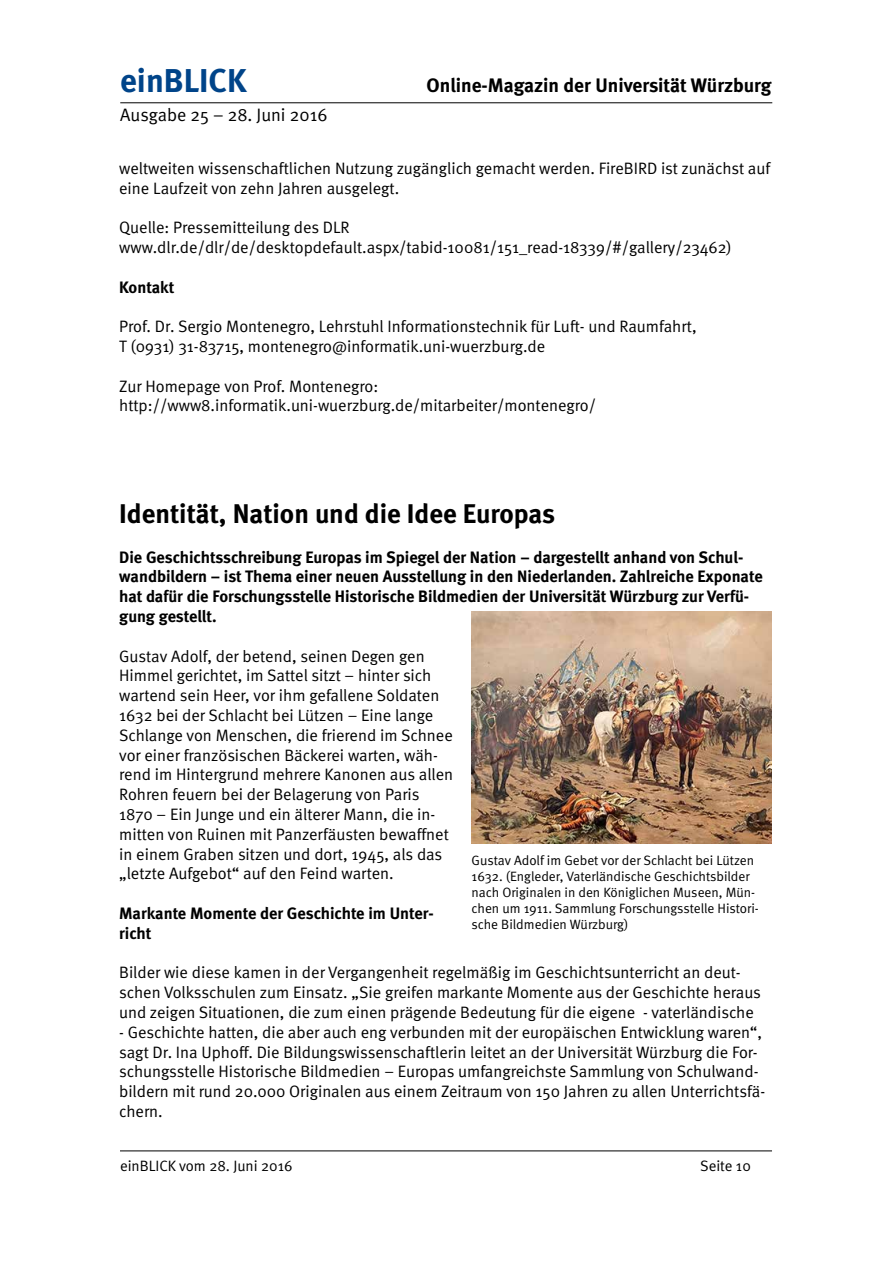
<style>
.page{position:relative;width:893px;height:1263px;background:#fff}
.page>*{position:absolute;margin:0;border:0;box-sizing:border-box;transform-origin:0 0}
.t1{font:700 33px "Meta";color:#004489}
.t2{font:700 27px "Meta";color:#000}
.t3{font:700 19.5px "Meta";color:#000}
.t4{font:18px "Meta Normal";color:#000}
.t5{font:16.5px/19.8px "Meta Normal";color:#000}
.t6{font:700 16.5px/19.8px "Meta";color:#000}
.t7{font:15px "Meta Normal";color:#000}
.t8{font:13.5px/16.2px "Meta Normal";color:#000}
</style>
<div class="page">
<hr style="left:120px;top:102px;width:652px;height:1px;background:#000">
<hr style="left:120px;top:1150px;width:652px;height:1px;background:#000">
<img style="left:471px;top:612px;width:301px;height:231px">
<h1 class="t1" style="left:120px;top:61px;width:128px">einBLICK</h1>
<p class="t3" style="left:427px;top:74px;width:346px">Online-Magazin der Universität Würzburg</p>
<p class="t4" style="left:120px;top:105px;width:209px">Ausgabe 25 – 28. Juni 2016</p>
<p class="t5" style="left:119px;top:158px;width:653px">weltweiten wissenschaftlichen Nutzung zugänglich gemacht werden. FireBIRD ist zunächst auf eine Laufzeit von zehn Jahren ausgelegt.</p>
<p class="t5" style="left:119px;top:217px;width:614px">Quelle: Pressemitteilung des DLR www.dlr.de/dlr/de/desktopdefault.aspx/tabid-10081/151_read-18339/#/gallery/23462)</p>
<p class="t6" style="left:119px;top:277px;width:57px">Kontakt</p>
<p class="t5" style="left:119px;top:316px;width:579px">Prof. Dr. Sergio Montenegro, Lehrstuhl Informationstechnik für Luft- und Raumfahrt,<br>T (0931) 31-83715, montenegro@informatik.uni-wuerzburg.de</p>
<p class="t5" style="left:119px;top:376px;width:478px">Zur Homepage von Prof. Montenegro: http://www8.informatik.uni-wuerzburg.de/mitarbeiter/montenegro/</p>
<h2 class="t2" style="left:119px;top:497px;width:437px">Identität, Nation und die Idee Europas</h2>
<p class="t6" style="left:119px;top:547px;width:645px">Die Geschichtsschreibung Europas im Spiegel der Nation – dargestellt anhand von Schul&shy;wandbildern – ist Thema einer neuen Ausstellung in den Niederlanden. Zahlreiche Exponate hat dafür die Forschungsstelle Historische Bildmedien der Universität Würzburg zur Verfü&shy;gung gestellt.</p>
<p class="t5" style="left:119px;top:646px;width:335px">Gustav Adolf, der betend, seinen Degen gen Himmel gerichtet, im Sattel sitzt – hinter sich wartend sein Heer, vor ihm gefallene Soldaten 1632 bei der Schlacht bei Lützen – Eine lange Schlange von Menschen, die frierend im Schnee vor einer französischen Bäckerei warten, wäh&shy;rend im Hintergrund mehrere Kanonen aus allen Rohren feuern bei der Belagerung von Paris 1870 – Ein Junge und ein älterer Mann, die in&shy;mitten von Ruinen mit Panzerfäusten bewaffnet in einem Graben sitzen und dort, 1945, als das „letzte Aufgebot“ auf den Feind warten.</p>
<p class="t6" style="left:119px;top:903px;width:316px">Markante Momente der Geschichte im Unter&shy;richt</p>
<p class="t5" style="left:119px;top:962px;width:643px">Bilder wie diese kamen in der Vergangenheit regelmäßig im Geschichtsunterricht an deut&shy;schen Volksschulen zum Einsatz. „Sie greifen markante Momente aus der Geschichte heraus und zeigen Situationen, die zum einen prägende Bedeutung für die eigene - vaterländische</p>
<p class="t5" style="left:119px;top:1022px;width:648px">- Geschichte hatten, die aber auch eng verbunden mit der europäischen Entwicklung waren“, sagt Dr. Ina Uphoff. Die Bildungswissenschaftlerin leitet an der Universität Würzburg die For&shy;schungsstelle Historische Bildmedien – Europas umfangreichste Sammlung von Schulwand&shy;bildern mit rund 20.000 Originalen aus einem Zeitraum von 150 Jahren zu allen Unterrichtsfä&shy;chern.</p>
<p class="t8" style="left:472px;top:852px;width:289px">Gustav Adolf im Gebet vor der Schlacht bei Lützen 1632. (Engleder, Vaterländische Geschichtsbilder nach Originalen in den Königlichen Museen, Mün&shy;chen um 1911. Sammlung Forschungsstelle Histori&shy;sche Bildmedien Würzburg)</p>
<p class="t7" style="left:120px;top:1157px;width:174px">einBLICK vom 28. Juni 2016</p>
<p class="t7" style="left:700px;top:1157px;width:52px">Seite 10</p>
</div>
